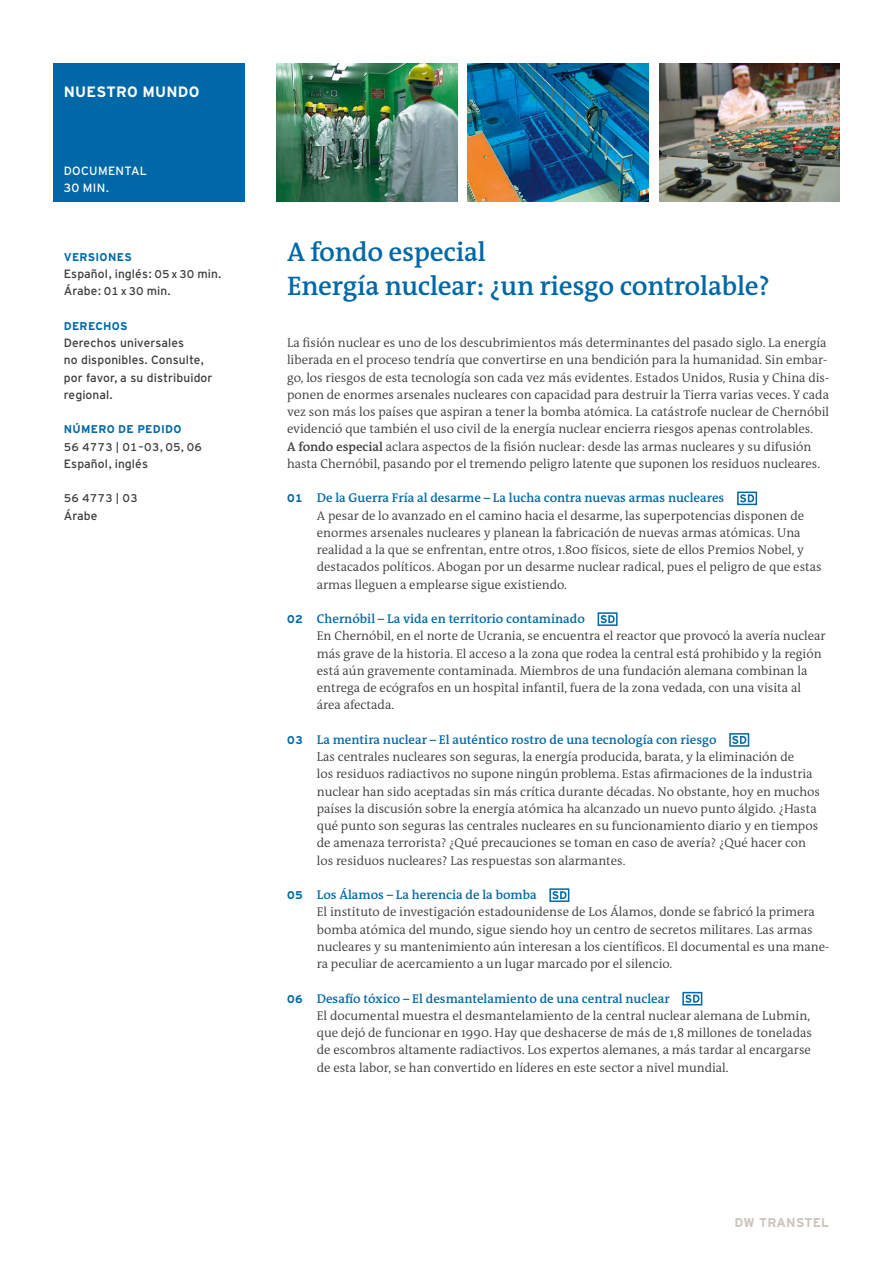
<style>
.page{position:relative;width:893px;height:1263px;background:#fff}
.page>*{position:absolute;margin:0;border:0;box-sizing:border-box;transform-origin:0 0}
.Headline_S{font:600 27px "DW The Antiqua B W6";letter-spacing:-.01em;color:#0068a6}
.Titel_Kategorie{font:700 15px "Interstate DW";letter-spacing:.015em;color:#fff}
.Copy_S_Einzug{font:300 12.75px/17.2px "DW The Antiqua B W4";color:#3b3b3a}
.Copy_S{font:300 12.75px/17.2px "DW The Antiqua B W4";color:#3b3b3a}
.Sub_S{font:600 12.75px "DW The Antiqua B W6";color:#0068a6}
.t1{font:700 12.75px "Interstate DW Line";letter-spacing:.02em;color:#cdc4bb}
.Bestellinfo{font:12px/17.2px "Interstate DW";letter-spacing:.01em;color:#3b3b3a}
.Bestellnummer_Inhalt{font:12px "Interstate DW";letter-spacing:.01em;color:#3b3b3a}
.Titel_Sendeformat{font:12px "Interstate DW";letter-spacing:.025em;color:#fff}
.Sub_Versal_S{font:700 11.25px "Interstate DW";letter-spacing:.025em;color:#0068a6}
.Bestellnummer_Inhalt-2{font:11.25px "Interstate DW Line";letter-spacing:.01em;color:#3b3b3a}
.s1{font-family:"Interstate DW Line";font-size:11.25px}
.s2{font-family:"Interstate DW Line"}
.s3{font-family:"DW The Antiqua B W6";font-weight:600}
.s4{font-family:"Interstate DW Line";font-weight:700;font-size:11.25px}
</style>
<div class="page">
<div style="left:53px;top:64px;width:191px;height:138px;background:#0068a6"></div>
<img style="left:276px;top:64px;width:181px;height:138px">
<img style="left:468px;top:64px;width:180px;height:138px">
<img style="left:659px;top:64px;width:181px;height:138px">
<svg style="left:737px;top:492px;width:20px;height:13px"></svg>
<svg style="left:740px;top:494px;width:14px;height:8px"></svg>
<svg style="left:598px;top:612px;width:20px;height:14px"></svg>
<svg style="left:600px;top:615px;width:15px;height:8px"></svg>
<svg style="left:729px;top:733px;width:20px;height:14px"></svg>
<svg style="left:732px;top:736px;width:14px;height:8px"></svg>
<svg style="left:549px;top:888px;width:20px;height:14px"></svg>
<svg style="left:552px;top:891px;width:14px;height:8px"></svg>
<svg style="left:682px;top:992px;width:20px;height:13px"></svg>
<svg style="left:685px;top:994px;width:14px;height:9px"></svg>
<p class="Titel_Kategorie" style="left:64px;top:83px;width:137px">NUESTRO MUNDO</p>
<p class="Titel_Sendeformat" style="left:64px;top:164px;width:85px">DOCUMENTAL</p>
<p class="Titel_Sendeformat" style="left:64px;top:181px;width:47px">30 MIN.</p>
<p class="Sub_Versal_S" style="left:64px;top:251px;width:69px">VERSIONES</p>
<p class="Bestellinfo" style="left:64px;top:265px;width:159px">Español, inglés: <span class="s1">05 x 30</span> <span class="s2">min.</span></p>
<p class="Bestellnummer_Inhalt" style="left:64px;top:284px;width:108px">Árabe: <span class="s1">01 x 30</span> <span class="s2">min.</span></p>
<p class="Sub_Versal_S" style="left:64px;top:320px;width:65px">DERECHOS</p>
<p class="Bestellinfo" style="left:64px;top:334px;width:122px">Derechos universales</p>
<p class="Bestellinfo" style="left:64px;top:351px;width:141px">no disponibles. Consulte,</p>
<p class="Bestellinfo" style="left:64px;top:369px;width:150px">por favor, a su distribuidor regional.</p>
<p class="Sub_Versal_S" style="left:64px;top:423px;width:119px">NÚMERO DE PEDIDO</p>
<p class="Bestellnummer_Inhalt-2" style="left:64px;top:440px;width:140px">56 4773 | 01–03, 05, 06</p>
<p class="Bestellinfo" style="left:64px;top:455px;width:86px">Español, inglés</p>
<p class="Bestellnummer_Inhalt-2" style="left:64px;top:492px;width:75px">56 4773 | 03</p>
<p class="Bestellnummer_Inhalt" style="left:64px;top:509px;width:35px">Árabe</p>
<p class="Headline_S" style="left:287px;top:234px;width:200px">A fondo especial</p>
<p class="Headline_S" style="left:287px;top:269px;width:484px">Energía nuclear: ¿un riesgo controlable?</p>
<p class="Copy_S" style="left:287px;top:334px;width:544px">La fisión nuclear es uno de los descubrimientos más determinantes del pasado siglo. La energía liberada en el proceso tendría que convertirse en una bendición para la humanidad. Sin embar&shy;go, los riesgos de esta tecnología son cada vez más evidentes. Estados Unidos, Rusia y China dis&shy;ponen de enormes arsenales nucleares con capacidad para destruir la Tierra varias veces. Y cada vez son más los países que aspiran a tener la bomba atómica. La catástrofe nuclear de Chernóbil evidenció que también el uso civil de la energía nuclear encierra riesgos apenas controlables.<br><span class="s3">A fondo especial</span> aclara aspectos de la fisión nuclear: desde las armas nucleares y su difusión hasta Chernóbil, pasando por el tremendo peligro latente que suponen los residuos nucleares.</p>
<p class="Sub_S" style="left:287px;top:490px;width:439px"><span class="s4">01</span> De la Guerra Fría al desarme – La lucha contra nuevas armas nucleares</p>
<p class="Copy_S_Einzug" style="left:317px;top:507px;width:506px">A pesar de lo avanzado en el camino hacia el desarme, las superpotencias disponen de enormes arsenales nucleares y planean la fabricación de nuevas armas atómicas. Una realidad a la que se enfrentan, entre otros, 1.800 físicos, siete de ellos Premios Nobel, y destacados políticos. Abogan por un desarme nuclear radical, pues el peligro de que estas armas lleguen a emplearse sigue existiendo.</p>
<p class="Sub_S" style="left:287px;top:611px;width:299px"><span class="s4">02</span> Chernóbil – La vida en territorio contaminado</p>
<p class="Copy_S_Einzug" style="left:317px;top:627px;width:510px">En Chernóbil, en el norte de Ucrania, se encuentra el reactor que provocó la avería nuclear más grave de la historia. El acceso a la zona que rodea la central está prohibido y la región está aún gravemente contaminada. Miembros de una fundación alemana combinan la entrega de ecógrafos en un hospital infantil, fuera de la zona vedada, con una visita al</p>
<p class="Copy_S_Einzug" style="left:317px;top:696px;width:79px">área afectada.</p>
<p class="Sub_S" style="left:287px;top:731px;width:431px"><span class="s4">03</span> La mentira nuclear – El auténtico rostro de una tecnología con riesgo</p>
<p class="Copy_S_Einzug" style="left:317px;top:748px;width:505px">Las centrales nucleares son seguras, la energía producida, barata, y la eliminación de<br>los residuos radiactivos no supone ningún problema. Estas afirmaciones de la industria nuclear han sido aceptadas sin más crítica durante décadas. No obstante, hoy en muchos países la discusión sobre la energía atómica ha alcanzado un nuevo punto álgido. ¿Hasta qué punto son seguras las centrales nucleares en su funcionamiento diario y en tiempos de amenaza terrorista? ¿Qué precauciones se toman en caso de avería? ¿Qué hacer con</p>
<p class="Copy_S_Einzug" style="left:317px;top:852px;width:310px">los residuos nucleares? Las respuestas son alarmantes.</p>
<p class="Sub_S" style="left:287px;top:887px;width:251px"><span class="s4">05</span> Los Álamos – La herencia de la bomba</p>
<p class="Copy_S_Einzug" style="left:317px;top:903px;width:514px">El instituto de investigación estadounidense de Los Álamos, donde se fabricó la primera bomba atómica del mundo, sigue siendo hoy un centro de secretos militares. Las armas nucleares y su mantenimiento aún interesan a los científicos. El documental es una mane&shy;ra peculiar de acercamiento a un lugar marcado por el silencio.</p>
<p class="Sub_S" style="left:287px;top:990px;width:384px"><span class="s4">06</span> Desafío tóxico – El desmantelamiento de una central nuclear</p>
<p class="Copy_S_Einzug" style="left:317px;top:1007px;width:497px">El documental muestra el desmantelamiento de la central nuclear alemana de Lubmin, que dejó de funcionar en 1990. Hay que deshacerse de más de 1,8 millones de toneladas</p>
<p class="Copy_S_Einzug" style="left:317px;top:1041px;width:496px">de escombros altamente radiactivos. Los expertos alemanes, a más tardar al encargarse</p>
<p class="Copy_S_Einzug" style="left:317px;top:1059px;width:413px">de esta labor, se han convertido en líderes en este sector a nivel mundial.</p>
<p class="t1" style="left:735px;top:1215px;width:96px">DW TRANSTEL</p>
</div>
